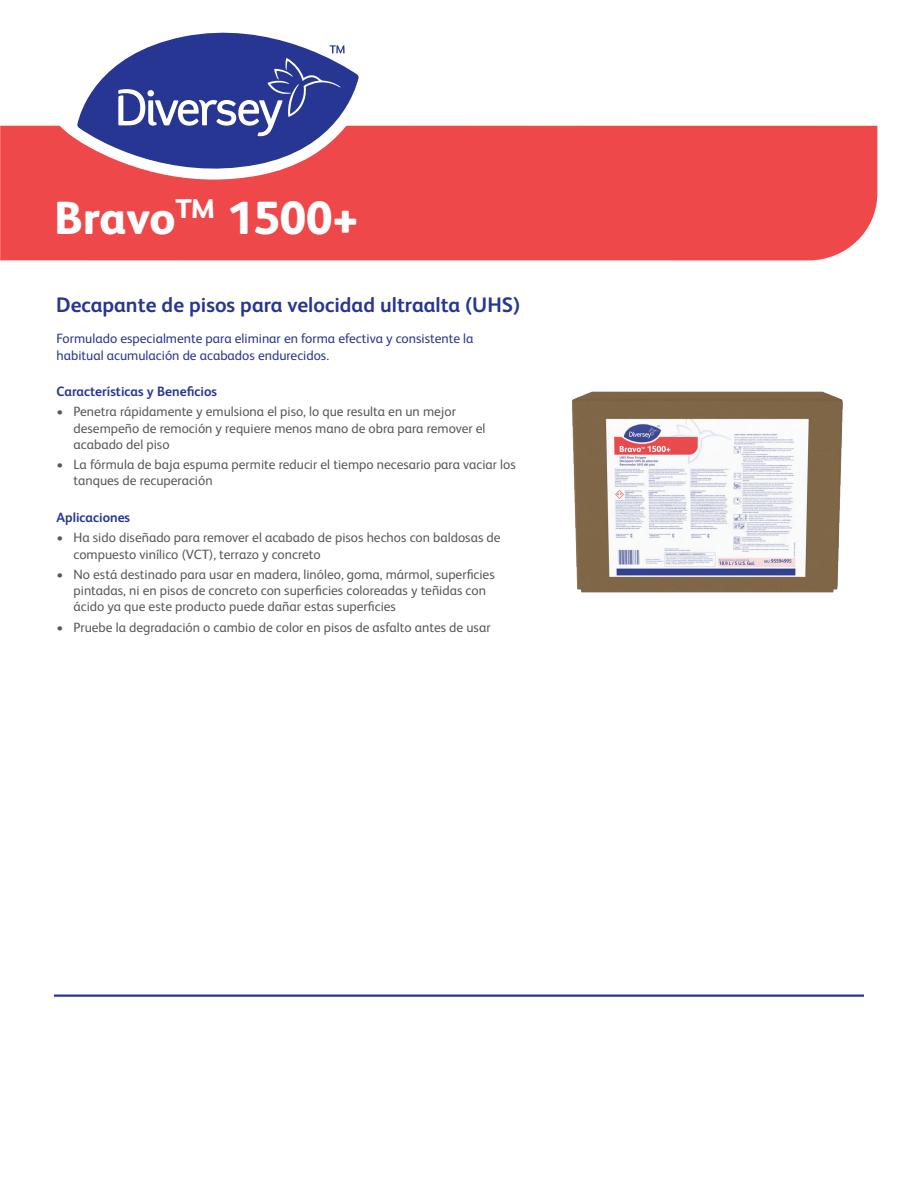
<style>
.page{position:relative;width:918px;height:1188px;background:#fff}
.page>*{position:absolute;margin:0;border:0;box-sizing:border-box;transform-origin:0 0}
.t1{font:800 46.5px "FS Albert Pro";color:#fff}
.t2{font:700 21px "FS Albert Pro";color:#263692}
.t3{font:13.5px/16.2px "FS Albert Pro";color:#57585a}
.t4{font:13.5px/16.2px "FS Albert Pro";color:#263692}
.t5{font:700 13.5px "FS Albert Pro";color:#263692}
</style>
<div class="page">
<div style="left:0;top:126px;width:877px;height:134px;background:#ef484a"></div>
<hr style="left:54px;top:995px;width:810px;height:2px;background:#263692">
<img style="left:572px;top:391px;width:271px;height:202px">
<svg style="left:57px;top:125px;width:317px;height:55px;background:#f05658"></svg>
<svg style="left:77px;top:32px;width:282px;height:149px"></svg>
<svg style="left:118px;top:45px;width:227px;height:91px;background:#4b58a4"></svg>
<h1 class="t1" style="left:54px;top:181px;width:306px">Bravo<sup>TM</sup> 1500+</h1>
<h2 class="t2" style="left:56px;top:290px;width:465px">Decapante de pisos para velocidad ultraalta (UHS)</h2>
<p class="t4" style="left:57px;top:330px;width:418px">Formulado especialmente para eliminar en forma efectiva y consistente la habitual acumulación de acabados endurecidos.</p>
<p class="t5" style="left:57px;top:382px;width:162px">Características y Beneficios</p>
<p class="t3" style="left:74px;top:403px;width:414px;text-indent:-17px">• Penetra rápidamente y emulsiona el piso, lo que resulta en un mejor desempeño de remoción y requiere menos mano de obra para remover el acabado del piso</p>
<p class="t3" style="left:74px;top:456px;width:444px;text-indent:-17px">• La fórmula de baja espuma permite reducir el tiempo necesario para vaciar los tanques de recuperación</p>
<p class="t5" style="left:57px;top:508px;width:75px">Aplicaciones</p>
<p class="t3" style="left:74px;top:529px;width:429px;text-indent:-17px">• Ha sido diseñado para remover el acabado de pisos hechos con baldosas de compuesto vinílico (VCT), terrazo y concreto</p>
<p class="t3" style="left:74px;top:565px;width:423px;text-indent:-17px">• No está destinado para usar en madera, linóleo, goma, mármol, superficies pintadas, ni en pisos de concreto con superficies coloreadas y teñidas con ácido ya que este producto puede dañar estas superficies</p>
<p class="t3" style="left:57px;top:618px;width:436px">• Pruebe la degradación o cambio de color en pisos de asfalto antes de usar</p>
</div>
